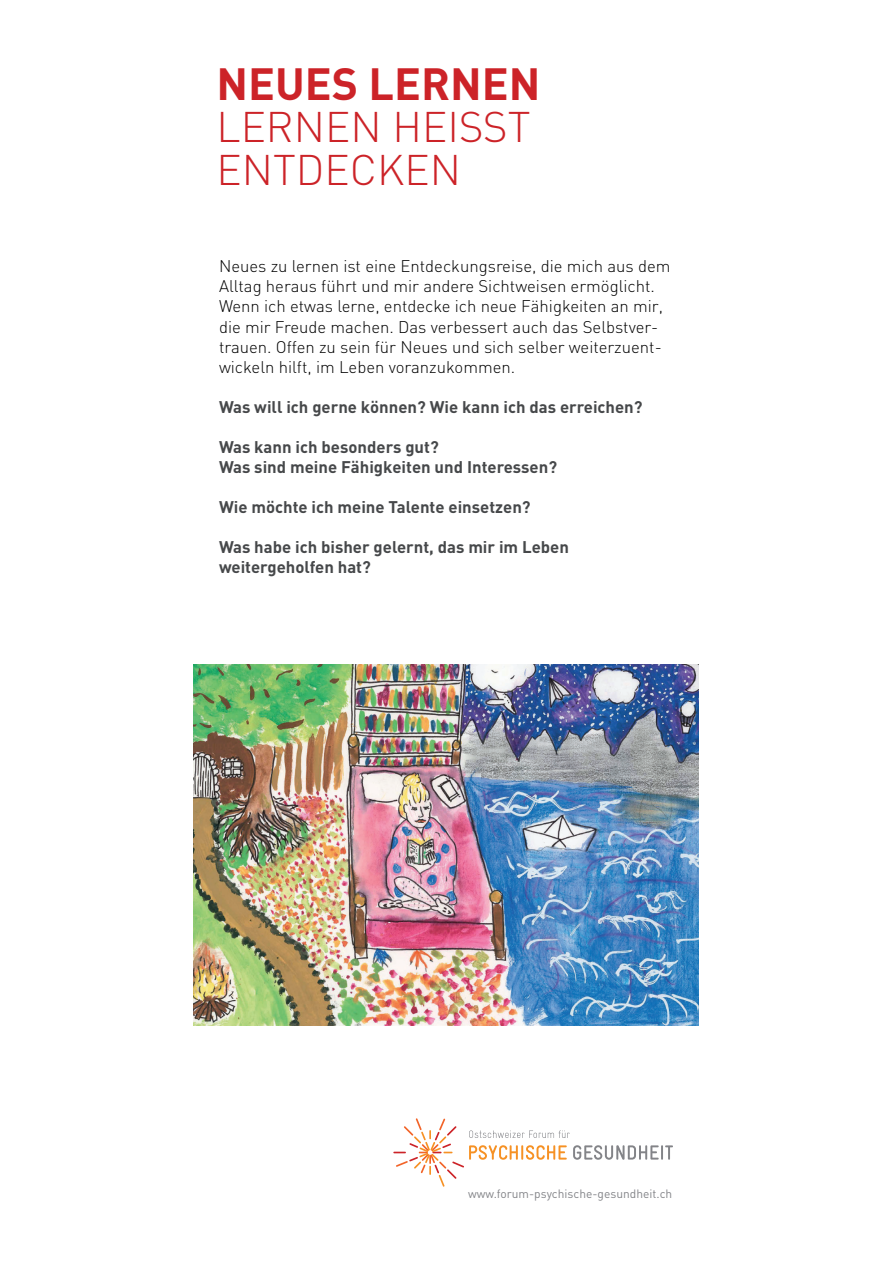
<style>
.page{position:relative;width:893px;height:1263px;background:#fff}
.page>*{position:absolute;margin:0;border:0;box-sizing:border-box;transform-origin:0 0}
.t1{font:700 44.55px "DIN";color:#cc2328}
.t2{font:300 42.3px/42.3px "DIN";color:#cc2328}
.t3{font:300 16.65px/20.1px "DIN";color:#000}
.t4{font:700 16.65px/20.1px "DIN";color:#46484a}
.t5{font:12px "DIN";color:#838488}
</style>
<div class="page">
<img style="left:194px;top:664px;width:505px;height:361px">
<svg style="left:393px;top:1118px;width:280px;height:69px"></svg>
<h1 class="t1" style="left:216px;top:68px;width:326px">NEUES LERNEN</h1>
<h2 class="t2" style="left:216px;top:111px;width:316px">LERNEN HEISST<br>ENTDECKEN</h2>
<p class="t3" style="left:219px;top:258px;width:453px">Neues zu lernen ist eine Entdeckungsreise, die mich aus dem Alltag heraus führt und mir andere Sichtweisen ermöglicht.<br>Wenn ich etwas lerne, entdecke ich neue Fähigkeiten an mir, die mir Freude machen. Das verbessert auch das Selbstver&shy;trauen. Offen zu sein für Neues und sich selber weiterzuent&shy;wickeln hilft, im Leben voranzukommen.</p>
<p class="t4" style="left:219px;top:398px;width:425px">Was will ich gerne können? Wie kann ich das erreichen?</p>
<p class="t4" style="left:219px;top:438px;width:340px">Was kann ich besonders gut?<br>Was sind meine Fähigkeiten und Interessen?</p>
<p class="t4" style="left:219px;top:498px;width:313px">Wie möchte ich meine Talente einsetzen?</p>
<p class="t4" style="left:219px;top:538px;width:351px">Was habe ich bisher gelernt, das mir im Leben weitergeholfen hat?</p>
<p class="t5" style="left:468px;top:1190px;width:206px">www.forum-psychische-gesundheit.ch</p>
</div>
